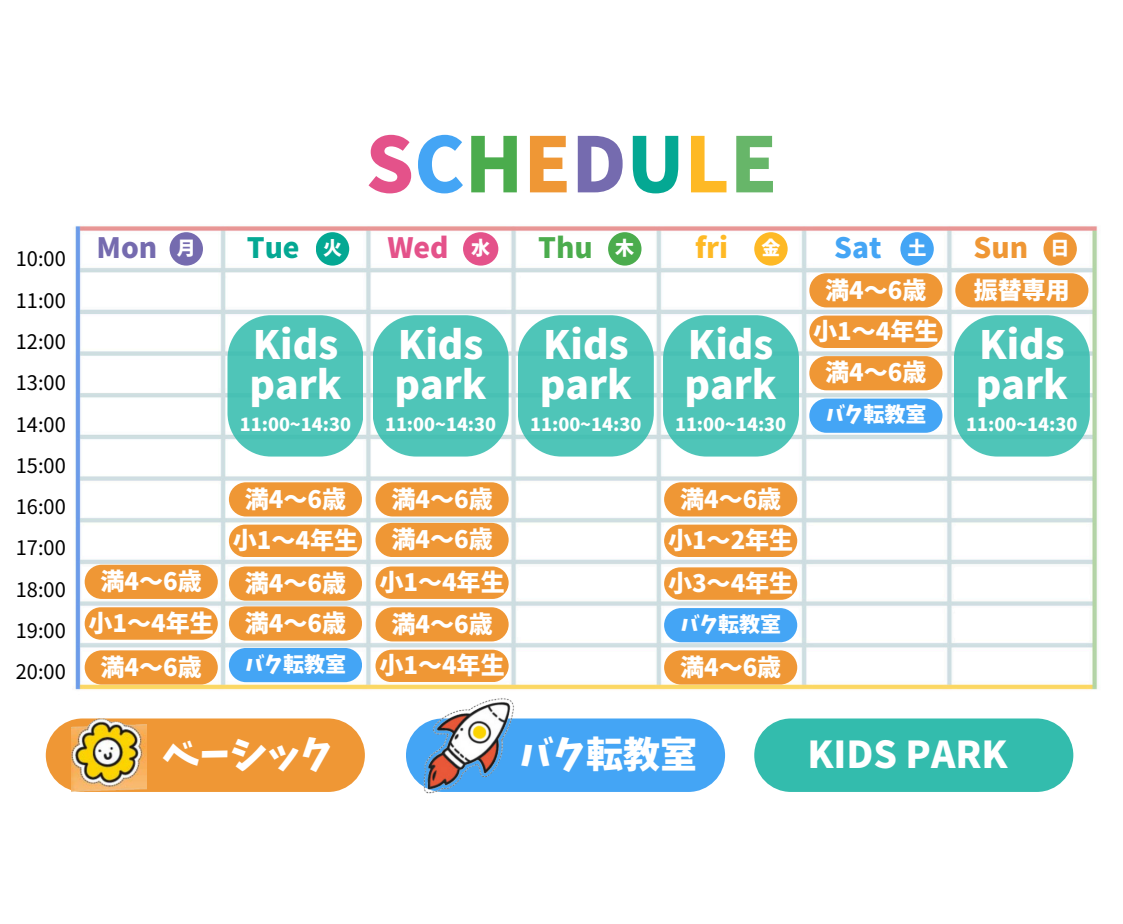
<style>
.page{position:relative;width:1123px;height:924px;background:#fff}
.page>*{position:absolute;margin:0;border:0;box-sizing:border-box;transform-origin:0 0}
.t1{font:75.9px "Keifont";color:#e4528a}
.t2{font:39px "Keifont";color:#fff}
.t3{font:37px "Keifont";color:#fff}
.t4{font:28px "Keifont";color:#756baf}
.t5{font:28px "Keifont";color:#04a893}
.t6{font:28px "Keifont";color:#e4528a}
.t7{font:28px "Keifont";color:#4bac4d}
.t8{font:28px "Keifont";color:#feb925}
.t9{font:28px "Keifont";color:#44a5f5}
.t10{font:28px "Keifont";color:#ef9735}
.t11{font:24px "Keifont";color:#fff}
.t12{font:21px "Keifont";color:#fff}
.t13{font:20px/41.2px "Noto Sans JP";color:#000;text-align:justify}
.t14{font:19px "Keifont";color:#fff}
.t15{font:18px "Keifont";color:#fff}
.s1{color:#44a5f5}
.s2{color:#4bac4d}
.s3{color:#ef9735}
.s4{color:#756baf}
.s5{color:#04a893}
.s6{color:#feb925}
.s7{color:#67b669}
</style>
<div class="page">
<div style="left:46px;top:718px;width:319px;height:73px;background:#ef9735;border-radius:37px"></div>
<img style="left:72px;top:718px;width:75px;height:74px">
<img style="left:75px;top:226px;width:1023px;height:464px">
<div style="left:170px;top:232px;width:33px;height:33px;background:#756baf;border-radius:50%"></div>
<div style="left:316px;top:232px;width:33px;height:33px;background:#04a893;border-radius:50%"></div>
<div style="left:463px;top:232px;width:35px;height:33px;background:#e4528a;border-radius:50%"></div>
<div style="left:608px;top:232px;width:33px;height:33px;background:#4bac4d;border-radius:50%"></div>
<div style="left:754px;top:232px;width:33px;height:33px;background:#feb925;border-radius:50%"></div>
<div style="left:900px;top:232px;width:34px;height:33px;background:#44a5f5;border-radius:50%"></div>
<div style="left:1043px;top:232px;width:34px;height:33px;background:#ef9735;border-radius:50%"></div>
<div style="left:85px;top:564px;width:133px;height:34px;background:#ef9735;border-radius:17px"></div>
<div style="left:85px;top:607px;width:133px;height:32px;background:#ef9735;border-radius:16px"></div>
<div style="left:229px;top:482px;width:133px;height:34px;background:#ef9735;border-radius:17px"></div>
<div style="left:229px;top:524px;width:133px;height:33px;background:#ef9735;border-radius:16px"></div>
<div style="left:229px;top:566px;width:133px;height:34px;background:#ef9735;border-radius:17px"></div>
<div style="left:229px;top:606px;width:133px;height:34px;background:#ef9735;border-radius:17px"></div>
<div style="left:375px;top:482px;width:133px;height:34px;background:#ef9735;border-radius:17px"></div>
<div style="left:375px;top:522px;width:133px;height:35px;background:#ef9735;border-radius:17px"></div>
<div style="left:375px;top:607px;width:133px;height:34px;background:#ef9735;border-radius:17px"></div>
<div style="left:375px;top:566px;width:134px;height:32px;background:#ef9735;border-radius:16px"></div>
<div style="left:664px;top:482px;width:133px;height:34px;background:#ef9735;border-radius:17px"></div>
<div style="left:664px;top:650px;width:133px;height:34px;background:#ef9735;border-radius:17px"></div>
<div style="left:664px;top:524px;width:133px;height:33px;background:#ef9735;border-radius:16px"></div>
<div style="left:664px;top:567px;width:133px;height:32px;background:#ef9735;border-radius:16px"></div>
<div style="left:809px;top:273px;width:133px;height:34px;background:#ef9735;border-radius:17px"></div>
<div style="left:809px;top:356px;width:133px;height:34px;background:#ef9735;border-radius:17px"></div>
<div style="left:809px;top:315px;width:133px;height:33px;background:#ef9735;border-radius:16px"></div>
<div style="left:955px;top:273px;width:133px;height:34px;background:#ef9735;border-radius:17px"></div>
<div style="left:229px;top:647px;width:133px;height:35px;background:#44a5f5;border-radius:17px"></div>
<div style="left:664px;top:608px;width:133px;height:34px;background:#44a5f5;border-radius:17px"></div>
<div style="left:809px;top:398px;width:133px;height:34px;background:#44a5f5;border-radius:17px"></div>
<div style="left:375px;top:649px;width:134px;height:33px;background:#ef9735;border-radius:16px"></div>
<div style="left:406px;top:718px;width:319px;height:73px;background:#44a5f5;border-radius:37px"></div>
<img style="left:418px;top:698px;width:101px;height:95px">
<div style="left:754px;top:718px;width:319px;height:73px;background:#33bcad;border-radius:37px"></div>
<div style="left:85px;top:650px;width:133px;height:34px;background:#ef9735;border-radius:17px"></div>
<div style="left:227px;top:315px;width:136px;height:141px;background:#4fc5b8;border-radius:43px"></div>
<div style="left:373px;top:315px;width:136px;height:141px;background:#4fc5b8;border-radius:43px"></div>
<div style="left:518px;top:315px;width:136px;height:141px;background:#4fc5b8;border-radius:43px"></div>
<div style="left:663px;top:315px;width:136px;height:141px;background:#4fc5b8;border-radius:43px"></div>
<div style="left:954px;top:315px;width:136px;height:141px;background:#4fc5b8;border-radius:43px"></div>
<h5 class="t13" style="left:16px;top:237px;width:51px">10:00<br>11:00<br>12:00<br>13:00<br>14:00<br>15:00<br>16:00<br>17:00<br>18:00<br>19:00<br>20:00</h5>
<h5 class="t1" style="left:366px;top:127px;width:413px">S<span class="s1">C</span><span class="s2">H</span><span class="s3">E</span><span class="s4">D</span><span class="s5">U</span><span class="s6">L</span><span class="s7">E</span></h5>
<h5 class="t4" style="left:97px;top:234px;width:62px">Mon</h5>
<h6 class="t14" style="left:177px;top:239px;width:20px">月</h6>
<h4 class="t5" style="left:247px;top:234px;width:54px">Tue</h4>
<p class="t14" style="left:323px;top:239px;width:20px">火</p>
<h5 class="t6" style="left:387px;top:234px;width:63px">Wed</h5>
<p class="t14" style="left:471px;top:239px;width:20px">水</p>
<p class="t7" style="left:538px;top:234px;width:56px">Thu</p>
<p class="t14" style="left:615px;top:239px;width:20px">木</p>
<h5 class="t8" style="left:695px;top:234px;width:35px">fri</h5>
<h5 class="t14" style="left:761px;top:239px;width:20px">金</h5>
<h5 class="t9" style="left:834px;top:234px;width:49px">Sat</h5>
<h5 class="t14" style="left:907px;top:239px;width:20px">土</h5>
<h5 class="t10" style="left:973px;top:234px;width:56px">Sun</h5>
<h5 class="t14" style="left:1050px;top:239px;width:20px">日</h5>
<h5 class="t2" style="left:253px;top:325px;width:87px">Kids</h5>
<h5 class="t2" style="left:249px;top:366px;width:93px">park</h5>
<h6 class="t15" style="left:240px;top:415px;width:113px">11:00~14:30</h6>
<p class="t11" style="left:101px;top:569px;width:103px">満4〜6歳</p>
<h4 class="t11" style="left:89px;top:611px;width:127px">小1〜4年生</h4>
<h5 class="t11" style="left:101px;top:655px;width:103px">満4〜6歳</h5>
<p class="t11" style="left:245px;top:487px;width:103px">満4〜6歳</p>
<h4 class="t11" style="left:233px;top:528px;width:127px">小1〜4年生</h4>
<p class="t11" style="left:245px;top:571px;width:103px">満4〜6歳</p>
<h4 class="t11" style="left:245px;top:611px;width:103px">満4〜6歳</h4>
<p class="t12" style="left:245px;top:653px;width:103px">バク転教室</p>
<h5 class="t2" style="left:398px;top:325px;width:87px">Kids</h5>
<h5 class="t2" style="left:395px;top:366px;width:93px">park</h5>
<h5 class="t15" style="left:385px;top:415px;width:113px">11:00~14:30</h5>
<p class="t11" style="left:391px;top:487px;width:103px">満4〜6歳</p>
<h4 class="t11" style="left:391px;top:527px;width:103px">満4〜6歳</h4>
<p class="t11" style="left:379px;top:570px;width:127px">小1〜4年生</p>
<p class="t11" style="left:391px;top:612px;width:103px">満4〜6歳</p>
<h4 class="t11" style="left:379px;top:653px;width:127px">小1〜4年生</h4>
<h5 class="t2" style="left:543px;top:325px;width:87px">Kids</h5>
<h6 class="t2" style="left:540px;top:366px;width:93px">park</h6>
<h5 class="t15" style="left:530px;top:415px;width:113px">11:00~14:30</h5>
<h6 class="t2" style="left:688px;top:325px;width:87px">Kids</h6>
<p class="t2" style="left:685px;top:366px;width:93px">park</p>
<p class="t15" style="left:675px;top:415px;width:113px">11:00~14:30</p>
<p class="t11" style="left:825px;top:278px;width:103px">満4〜6歳</p>
<p class="t11" style="left:813px;top:319px;width:127px">小1〜4年生</p>
<p class="t11" style="left:825px;top:361px;width:103px">満4〜6歳</p>
<p class="t12" style="left:825px;top:404px;width:103px">バク転教室</p>
<p class="t11" style="left:680px;top:487px;width:103px">満4〜6歳</p>
<p class="t11" style="left:668px;top:528px;width:127px">小1〜2年生</p>
<p class="t11" style="left:668px;top:571px;width:127px">小3〜4年生</p>
<p class="t12" style="left:680px;top:613px;width:103px">バク転教室</p>
<p class="t11" style="left:680px;top:655px;width:103px">満4〜6歳</p>
<p class="t11" style="left:974px;top:278px;width:98px">振替専用</p>
<h3 class="t2" style="left:979px;top:325px;width:87px">Kids</h3>
<h3 class="t2" style="left:976px;top:366px;width:93px">park</h3>
<h2 class="t15" style="left:966px;top:415px;width:113px">11:00~14:30</h2>
<h1 class="t3" style="left:163px;top:736px;width:172px">ベーシック</h1>
<h5 class="t3" style="left:519px;top:736px;width:180px">バク転教室</h5>
<h5 class="t3" style="left:807px;top:736px;width:202px">KIDS PARK</h5>
</div>
